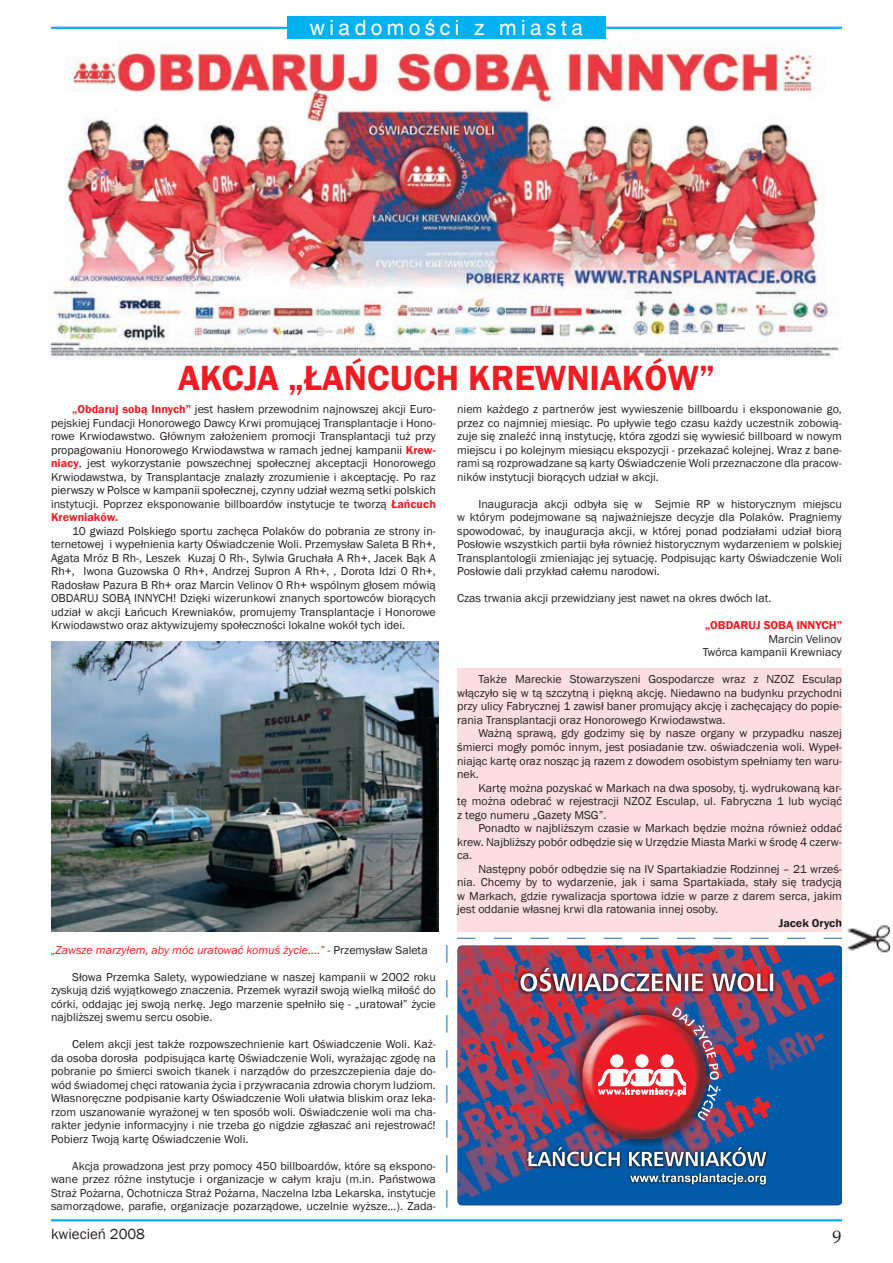
<style>
.page{position:relative;width:893px;height:1263px;background:#fff}
.page>*{position:absolute;margin:0;border:0;box-sizing:border-box;transform-origin:0 0}
.t1{font:600 36px "Franklin Gothic";color:#ee1d23}
.t2{font:21px "Switzerland";letter-spacing:.21em;color:#fff}
.t3{font:18px "Palatino Linotype";color:#231f20}
.t4{font:15px "Franklin Gothic";color:#231f20}
.t5{font:11.7px/13.5px "Franklin Gothic";color:#231f20;text-align:justify}
.t6{font:italic 11.7px "Franklin Gothic";color:#ee1d23}
.t7{font:600 11.7px "Franklin Gothic";color:#ee1d23}
.t8{font:600 11.7px "Franklin Gothic";color:#231f20}
.s1{font-weight:600;color:#ee1d23}
.s2{font-style:normal;color:#231f20}
</style>
<div class="page">
<hr style="left:51px;top:1219px;width:791px;height:2px;background:#00b2ef">
<hr style="left:51px;top:27px;width:791px;height:2px;background:#00b2ef">
<div style="left:287px;top:16px;width:319px;height:23px;background:#00b2ef"></div>
<div style="left:457px;top:668px;width:385px;height:264px;background:#fcdee1"></div>
<svg style="left:458px;top:945px;width:384px;height:260px;background:#4a4e85"></svg>
<img style="left:629px;top:1172px;width:138px;height:13px">
<img style="left:526px;top:1145px;width:242px;height:23px">
<svg style="left:630px;top:1173px;width:136px;height:11px"></svg>
<svg style="left:527px;top:1147px;width:93px;height:19px"></svg>
<svg style="left:629px;top:1147px;width:137px;height:19px"></svg>
<img style="left:573px;top:1007px;width:141px;height:141px">
<img style="left:582px;top:1016px;width:123px;height:123px">
<img style="left:598px;top:1007px;width:122px;height:114px">
<img style="left:518px;top:965px;width:258px;height:29px">
<img style="left:520px;top:968px;width:253px;height:23px">
<img style="left:48px;top:39px;width:794px;height:320px">
<img style="left:51px;top:641px;width:387px;height:290px">
<img style="left:839px;top:925px;width:52px;height:28px">
<svg style="left:839px;top:920px;width:3px;height:12px"></svg>
<img style="left:839px;top:949px;width:3px;height:12px">
<svg style="left:457px;top:938px;width:385px;height:1px"></svg>
<svg style="left:446px;top:945px;width:1px;height:263px"></svg>
<h2 class="t2" style="left:310px;top:15px;width:275px">wiadomości z miasta</h2>
<h1 class="t1" style="left:178px;top:355px;width:538px">AKCJA „ŁAŃCUCH KREWNIAKÓW”</h1>
<p class="t5" style="left:51px;top:403px;width:386px;text-indent:21px"><span class="s1">„Obdaruj sobą Innych”</span> jest hasłem przewodnim najnowszej akcji Euro&shy;pejskiej Fundacji Honorowego Dawcy Krwi promującej Transplantacje i Hono&shy;rowe Krwiodawstwo. Głównym założeniem promocji Transplantacji tuż przy propagowaniu Honorowego Krwiodawstwa w ramach jednej kampanii <span class="s1">Krew&shy;niacy</span>, jest wykorzystanie powszechnej społecznej akceptacji Honorowego Krwiodawstwa, by Transplantacje znalazły zrozumienie i akceptację. Po raz pierwszy w Polsce w kampanii społecznej, czynny udział wezmą setki polskich instytucji. Poprzez eksponowanie billboardów instytucje te tworzą <span class="s1">Łańcuch Krewniaków.</span></p>
<p class="t5" style="left:51px;top:525px;width:386px;text-indent:21px">10 gwiazd Polskiego sportu zachęca Polaków do pobrania ze strony in&shy;ternetowej i wypełnienia karty Oświadczenie Woli. Przemysław Saleta B Rh+, Agata Mróz B Rh-, Leszek Kuzaj 0 Rh-, Sylwia Gruchała A Rh+, Jacek Bąk A Rh+, Iwona Guzowska 0 Rh+, Andrzej Supron A Rh+, , Dorota Idzi 0 Rh+, Radosław Pazura B Rh+ oraz Marcin Velinov 0 Rh+ wspólnym głosem mówią OBDARUJ SOBĄ INNYCH! Dzięki wizerunkowi znanych sportowców biorących udział w akcji Łańcuch Krewniaków, promujemy Transplantacje i Honorowe Krwiodawstwo oraz aktywizujemy społeczności lokalne wokół tych idei.</p>
<p class="t6" style="left:51px;top:942px;width:378px">„Zawsze marzyłem, aby móc uratować komuś życie....” <span class="s2">- Przemysław Saleta</span></p>
<p class="t5" style="left:51px;top:970px;width:386px;text-indent:21px">Słowa Przemka Salety, wypowiedziane w naszej kampanii w 2002 roku zyskują dziś wyjątkowego znaczenia. Przemek wyraził swoją wielką miłość do córki, oddając jej swoją nerkę. Jego marzenie spełniło się - „uratował” życie najbliższej swemu sercu osobie.</p>
<p class="t5" style="left:51px;top:1038px;width:386px;text-indent:21px">Celem akcji jest także rozpowszechnienie kart Oświadczenie Woli. Każ&shy;da osoba dorosła podpisująca kartę Oświadczenie Woli, wyrażając zgodę na pobranie po śmierci swoich tkanek i narządów do przeszczepienia daje do&shy;wód świadomej chęci ratowania życia i przywracania zdrowia chorym ludziom.<br>Własnoręczne podpisanie karty Oświadczenie Woli ułatwia bliskim oraz leka&shy;rzom uszanowanie wyrażonej w ten sposób woli. Oświadczenie woli ma cha&shy;rakter jedynie informacyjny i nie trzeba go nigdzie zgłaszać ani rejestrować!<br>Pobierz Twoją kartę Oświadczenie Woli.</p>
<p class="t5" style="left:51px;top:1159px;width:386px;text-indent:21px">Akcja prowadzona jest przy pomocy 450 billboardów, które są ekspono&shy;wane przez różne instytucje i organizacje w całym kraju (m.in. Państwowa Straż Pożarna, Ochotnicza Straż Pożarna, Naczelna Izba Lekarska, instytucje samorządowe, parafie, organizacje pozarządowe, uczelnie wyższe…). Zada-</p>
<p class="t5" style="left:457px;top:403px;width:386px">niem każdego z partnerów jest wywieszenie billboardu i eksponowanie go, przez co najmniej miesiąc. Po upływie tego czasu każdy uczestnik zobowią&shy;zuje się znaleźć inną instytucję, która zgodzi się wywiesić billboard w nowym miejscu i po kolejnym miesiącu ekspozycji - przekazać kolejnej. Wraz z bane&shy;rami są rozprowadzane są karty Oświadczenie Woli przeznaczone dla pracow&shy;ników instytucji biorących udział w akcji.</p>
<p class="t5" style="left:457px;top:498px;width:386px;text-indent:21px">Inauguracja akcji odbyła się w Sejmie RP w historycznym miejscu w którym podejmowane są najważniejsze decyzje dla Polaków. Pragniemy spowodować, by inauguracja akcji, w której ponad podziałami udział biorą Posłowie wszystkich partii była również historycznym wydarzeniem w polskiej Transplantologii zmieniając jej sytuację. Podpisując karty Oświadczenie Woli Posłowie dali przykład całemu narodowi.</p>
<p class="t5" style="left:457px;top:592px;width:316px">Czas trwania akcji przewidziany jest nawet na okres dwóch lat.</p>
<p class="t7" style="left:705px;top:618px;width:138px">„OBDARUJ SOBĄ INNYCH”</p>
<p class="t5" style="left:703px;top:633px;width:141px;text-align:right">Marcin Velinov<br>Twórca kampanii Krewniacy</p>
<p class="t5" style="left:457px;top:673px;width:386px;text-indent:21px">Także Mareckie Stowarzyszeni Gospodarcze wraz z NZOZ Esculap włączyło się w tą szczytną i piękną akcję. Niedawno na budynku przychodni przy ulicy Fabrycznej 1 zawisł baner promujący akcję i zachęcający do popie&shy;rania Transplantacji oraz Honorowego Krwiodawstwa.</p>
<p class="t5" style="left:457px;top:727px;width:386px;text-indent:21px">Ważną sprawą, gdy godzimy się by nasze organy w przypadku naszej śmierci mogły pomóc innym, jest posiadanie tzw. oświadczenia woli. Wypeł&shy;niając kartę oraz nosząc ją razem z dowodem osobistym spełniamy ten waru&shy;nek.</p>
<p class="t5" style="left:457px;top:781px;width:386px;text-indent:21px">Kartę można pozyskać w Markach na dwa sposoby, tj. wydrukowaną kar&shy;tę można odebrać w rejestracji NZOZ Esculap, ul. Fabryczna 1 lub wyciąć z tego numeru „Gazety MSG”.</p>
<p class="t5" style="left:457px;top:822px;width:386px;text-indent:21px">Ponadto w najbliższym czasie w Markach będzie można również oddać krew. Najbliższy pobór odbędzie się w Urzędzie Miasta Marki w środę 4 czerw&shy;ca.</p>
<p class="t5" style="left:457px;top:862px;width:386px;text-indent:21px">Następny pobór odbędzie się na IV Spartakiadzie Rodzinnej – 21 wrześ&shy;nia. Chcemy by to wydarzenie, jak i sama Spartakiada, stały się tradycją w Markach, gdzie rywalizacja sportowa idzie w parze z darem serca, jakim jest oddanie własnej krwi dla ratowania innej osoby.</p>
<p class="t8" style="left:779px;top:915px;width:65px">Jacek Orych</p>
<p class="t4" style="left:51px;top:1225px;width:96px">kwiecień 2008</p>
<h3 class="t3" style="left:832px;top:1224px;width:10px">9</h3>
</div>
